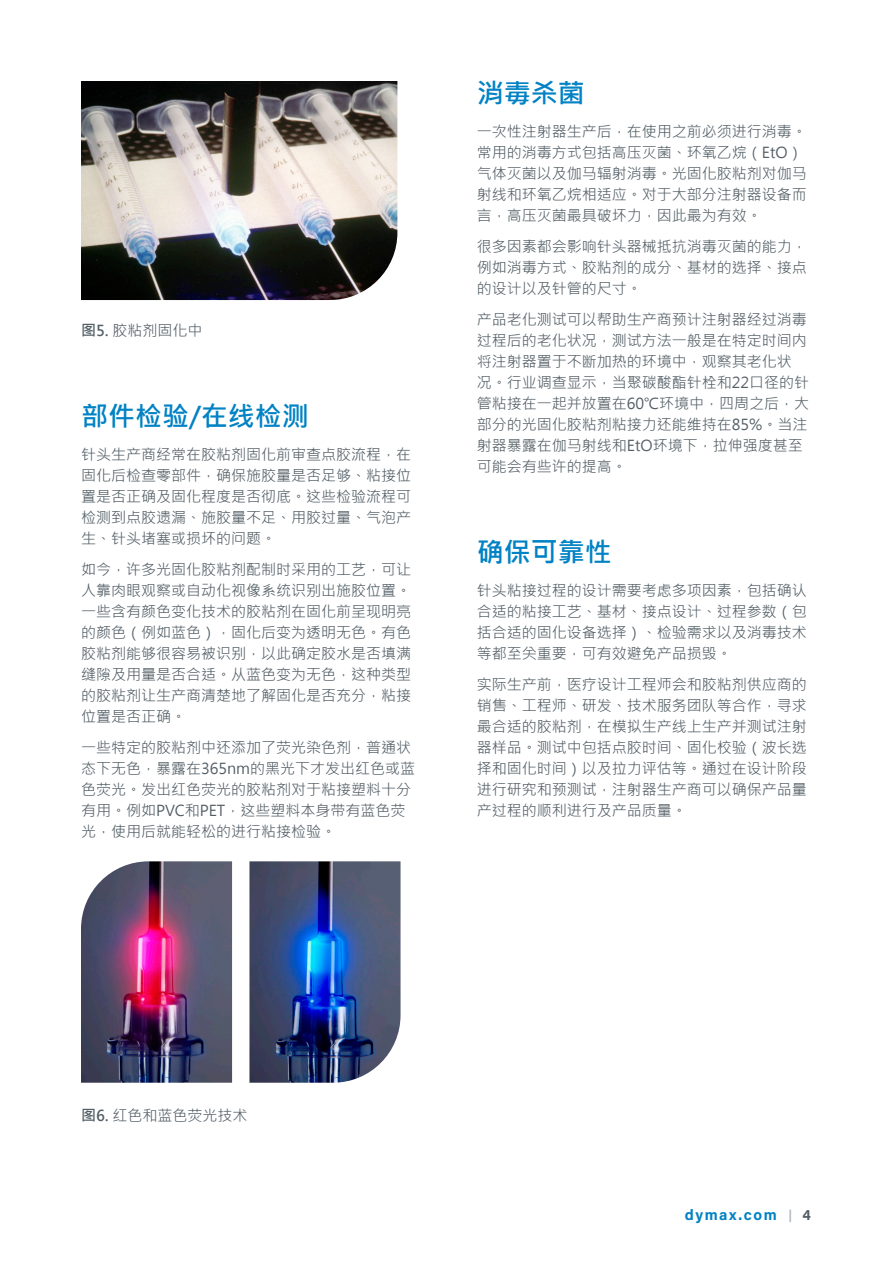
<style>
.page{position:relative;width:893px;height:1263px;background:#fff}
.page>*{position:absolute;margin:0;border:0;box-sizing:border-box;transform-origin:0 0}
.Main_Subhead{font:700 27px "Microsoft Jheng Hei";color:#0082c4}
.text{font:15px/21px "Microsoft Jheng Hei";color:#525e65;text-align:justify}
.Main_Subhead-2{font:700 15px "Acumin Pro";letter-spacing:.105em;color:#0082c4}
.s1{font-weight:700}
.s2{font-size:12px;color:#b1bac0}
.s3{color:#525e65}
</style>
<div class="page">
<img style="left:81px;top:81px;width:316px;height:219px">
<img style="left:81px;top:861px;width:151px;height:222px">
<img style="left:249px;top:861px;width:152px;height:222px">
<p class="text" style="left:81px;top:320px;width:123px"><span class="s1">图5.</span> 胶粘剂固化中</p>
<p class="Main_Subhead" style="left:81px;top:399px;width:229px">部件检验/在线检测</p>
<p class="text" style="left:81px;top:444px;width:331px">针头生产商经常在胶粘剂固化前审查点胶流程，在固化后检查零部件，确保施胶量是否足够、粘接位置是否正确及固化程度是否彻底。这些检验流程可检测到点胶遗漏、施胶量不足、用胶过量、气泡产生、针头堵塞或损坏的问题。</p>
<p class="text" style="left:81px;top:559px;width:331px">如今，许多光固化胶粘剂配制时采用的工艺，可让人靠肉眼观察或自动化视像系统识别出施胶位置。一些含有颜色变化技术的胶粘剂在固化前呈现明亮的颜色（例如蓝色），固化后变为透明无色。有色胶粘剂能够很容易被识别，以此确定胶水是否填满缝隙及用量是否合适。从蓝色变为无色，这种类型的胶粘剂让生产商清楚地了解固化是否充分，粘接位置是否正确。</p>
<p class="text" style="left:81px;top:737px;width:336px;text-align:left">一些特定的胶粘剂中还添加了荧光染色剂，普通状态下无色，暴露在365nm的黑光下才发出红色或蓝色荧光。发出红色荧光的胶粘剂对于粘接塑料十分有用。例如PVC和PET，这些塑料本身带有蓝色荧光，使用后就能轻松的进行粘接检验。</p>
<p class="Main_Subhead" style="left:477px;top:76px;width:109px">消毒杀菌</p>
<p class="text" style="left:477px;top:121px;width:332px;text-align:left">一次性注射器生产后，在使用之前必须进行消毒。常用的消毒方式包括高压灭菌、环氧乙烷（EtO）气体灭菌以及伽马辐射消毒。光固化胶粘剂对伽马射线和环氧乙烷相适应。对于大部分注射器设备而言，高压灭菌最具破坏力，因此最为有效。</p>
<p class="text" style="left:477px;top:236px;width:332px">很多因素都会影响针头器械抵抗消毒灭菌的能力，例如消毒方式、胶粘剂的成分、基材的选择、接点的设计以及针管的尺寸。</p>
<p class="text" style="left:477px;top:309px;width:334px;text-align:left">产品老化测试可以帮助生产商预计注射器经过消毒过程后的老化状况，测试方法一般是在特定时间内将注射器置于不断加热的环境中，观察其老化状况。行业调查显示，当聚碳酸酯针栓和22口径的针管粘接在一起并放置在60℃环境中，四周之后，大部分的光固化胶粘剂粘接力还能维持在85%。当注射器暴露在伽马射线和EtO环境下，拉伸强度甚至可能会有些许的提高。</p>
<p class="Main_Subhead" style="left:477px;top:535px;width:136px">确保可靠性</p>
<p class="text" style="left:477px;top:580px;width:332px">针头粘接过程的设计需要考虑多项因素，包括确认合适的粘接工艺、基材、接点设计、过程参数（包括合适的固化设备选择）、检验需求以及消毒技术等都至关重要，可有效避免产品损毁。</p>
<p class="text" style="left:477px;top:674px;width:332px">实际生产前，医疗设计工程师会和胶粘剂供应商的销售、工程师、研发、技术服务团队等合作，寻求最合适的胶粘剂，在模拟生产线上生产并测试注射器样品。测试中包括点胶时间、固化校验（波长选择和固化时间）以及拉力评估等。通过在设计阶段进行研究和预测试，注射器生产商可以确保产品量产过程的顺利进行及产品质量。</p>
<p class="text" style="left:81px;top:1105px;width:168px"><span class="s1">图6.</span> 红色和蓝色荧光技术</p>
<p class="Main_Subhead-2" style="left:685px;top:1204px;width:128px">dymax.com <span class="s2">|</span> <span class="s3">4</span></p>
</div>
